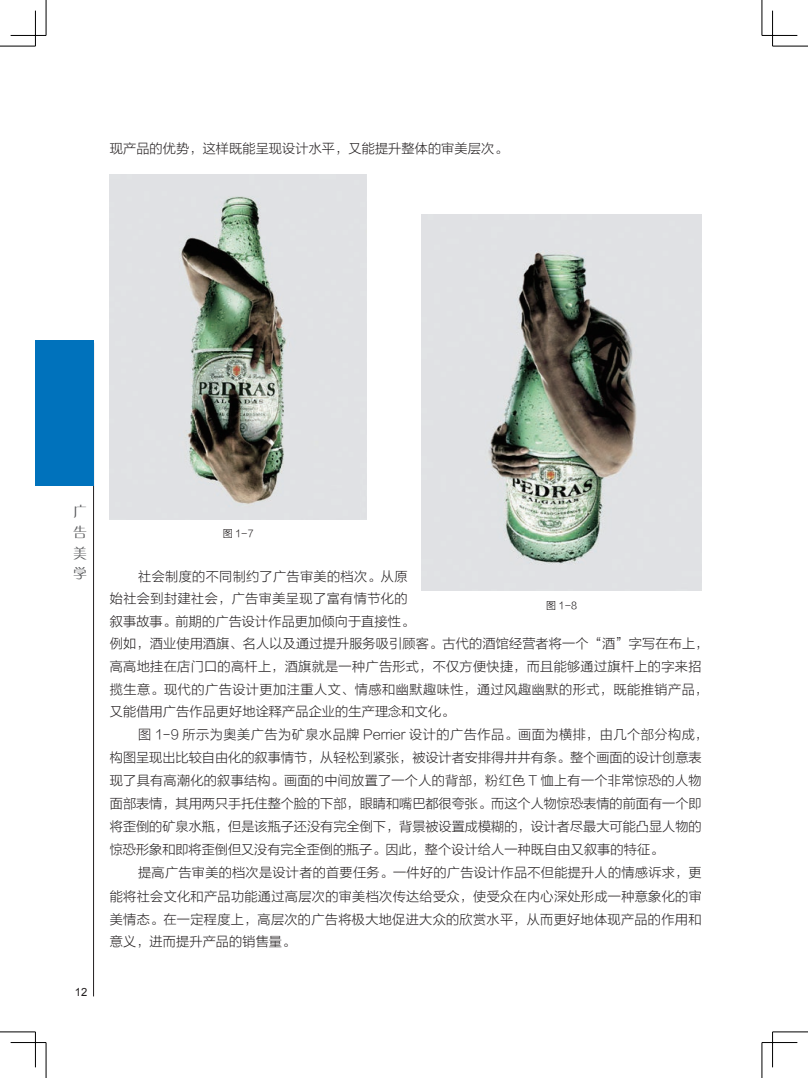
<style>
.page{position:relative;width:808px;height:1078px;background:#fff}
.page>*{position:absolute;margin:0;border:0;box-sizing:border-box;transform-origin:0 0}
.t1{font:13.75px/20.6px "FZZQJW GB1 0";color:#57585a;text-align:justify}
.t2{font:13.12px/22.5px "FZLTXHK GBK1 0";letter-spacing:.015em;color:#231f20}
.t3{font:11.25px "Arial";color:#231f20}
.t4{font:10px "FZLTXHK";color:#231f20}
</style>
<div class="page">
<hr style="left:93px;top:343px;width:1px;height:653px;background:#231f20">
<div style="left:35px;top:340px;width:59px;height:145px;background:#0072bc"></div>
<img style="left:422px;top:215px;width:280px;height:375px">
<img style="left:110px;top:175px;width:257px;height:344px">
<hr style="left:0;top:46px;width:35px;height:1px;background:#000">
<hr style="left:772px;top:46px;width:36px;height:1px;background:#000">
<hr style="left:0;top:1031px;width:35px;height:1px;background:#000">
<hr style="left:772px;top:1031px;width:36px;height:1px;background:#000">
<hr style="left:46px;top:0;width:1px;height:35px;background:#000">
<hr style="left:46px;top:1042px;width:1px;height:35px;background:#000">
<hr style="left:762px;top:0;width:1px;height:35px;background:#000">
<hr style="left:762px;top:1042px;width:1px;height:35px;background:#000">
<hr style="left:11px;top:35px;width:35px;height:1px;background:#000">
<hr style="left:762px;top:35px;width:35px;height:1px;background:#000">
<hr style="left:11px;top:1042px;width:35px;height:1px;background:#000">
<hr style="left:762px;top:1042px;width:35px;height:1px;background:#000">
<hr style="left:35px;top:11px;width:1px;height:35px;background:#000">
<hr style="left:35px;top:1031px;width:1px;height:36px;background:#000">
<hr style="left:772px;top:11px;width:1px;height:35px;background:#000">
<hr style="left:772px;top:1031px;width:1px;height:36px;background:#000">
<p class="t2" style="left:110px;top:138px;width:399px">现产品的优势，这样既能呈现设计水平，又能提升整体的审美层次。</p>
<p class="t1" style="left:73px;top:501px;width:15px">广告美学</p>
<p class="t3" style="left:75px;top:984px;width:14px">12</p>
<p class="t4" style="left:223px;top:528px;width:33px">图 1-7</p>
<p class="t2" style="left:110px;top:565px;width:600px;text-indent:28px">社会制度的不同制约了广告审美的档次。从原<br>始社会到封建社会，广告审美呈现了富有情节化的<br>叙事故事。前期的广告设计作品更加倾向于直接性。<br>例如，酒业使用酒旗、名人以及通过提升服务吸引顾客。古代的酒馆经营者将一个“酒”字写在布上，高高地挂在店门口的高杆上，酒旗就是一种广告形式，不仅方便快捷，而且能够通过旗杆上的字来招揽生意。现代的广告设计更加注重人文、情感和幽默趣味性，通过风趣幽默的形式，既能推销产品，又能借用广告作品更好地诠释产品企业的生产理念和文化。</p>
<p class="t2" style="left:110px;top:722px;width:600px;line-height:23.1px;text-indent:28px">图 1-9 所示为奥美广告为矿泉水品牌 Perrier 设计的广告作品。画面为横排，由几个部分构成，构图呈现出比较自由化的叙事情节，从轻松到紧张，被设计者安排得井井有条。整个画面的设计创意表现了具有高潮化的叙事结构。画面的中间放置了一个人的背部，粉红色 T 恤上有一个非常惊恐的人物面部表情，其用两只手托住整个脸的下部，眼睛和嘴巴都很夸张。而这个人物惊恐表情的前面有一个即将歪倒的矿泉水瓶，但是该瓶子还没有完全倒下，背景被设置成模糊的，设计者尽最大可能凸显人物的惊恐形象和即将歪倒但又没有完全歪倒的瓶子。因此，整个设计给人一种既自由又叙事的特征。</p>
<p class="t2" style="left:110px;top:861px;width:593px;line-height:22.9px;text-align:justify;text-indent:28px">提高广告审美的档次是设计者的首要任务。一件好的广告设计作品不但能提升人的情感诉求，更能将社会文化和产品功能通过高层次的审美档次传达给受众，使受众在内心深处形成一种意象化的审美情态。在一定程度上，高层次的广告将极大地促进大众的欣赏水平，从而更好地体现产品的作用和意义，进而提升产品的销售量。</p>
<p class="t4" style="left:546px;top:600px;width:33px">图 1-8</p>
</div>
